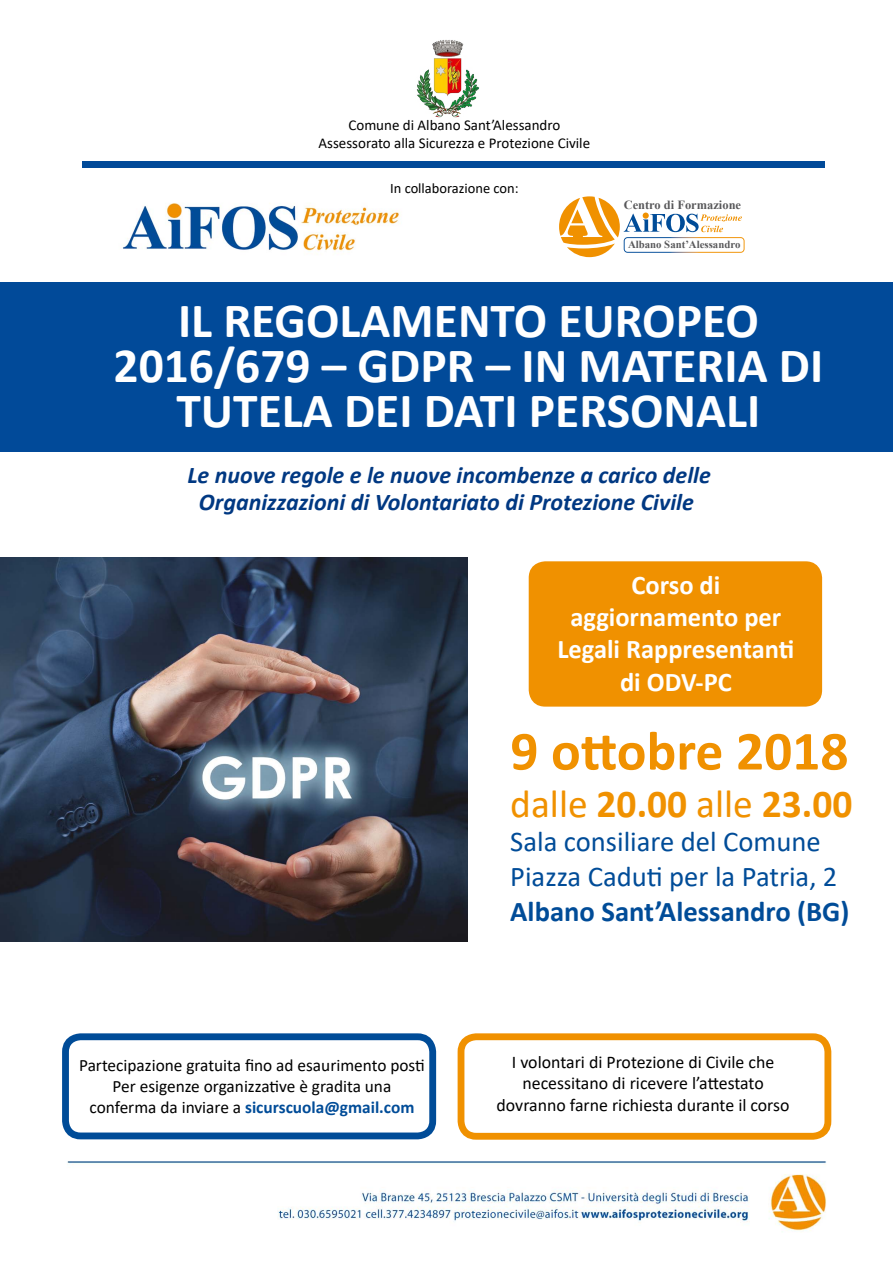
<style>
.page{position:relative;width:893px;height:1263px;background:#fff}
.page>*{position:absolute;margin:0;border:0;box-sizing:border-box;transform-origin:0 0}
.t1{font:700 55.5px "Calibri";color:#f09100}
.t2{font:700 49.5px/45px "Calibri";color:#fff;text-align:center}
.t3{font:700 39.45px "Calibri";color:#f09100}
.t4{font:28.65px/34.3px "Calibri";color:#004c98}
.t5{font:700 28.65px "Calibri";color:#004c98}
.t6{font:700 27px/32.4px "Calibri";color:#fff;text-align:center}
.t7{font:italic 700 24px/27px "Calibri";color:#003882;text-align:center}
.t8{font:17.85px/21.5px "Calibri";color:#000;text-align:center}
.t9{font:17.25px/20.9px "Calibri";color:#000;text-align:center}
.t10{font:15px/18px "Calibri";color:#000;text-align:center}
.t11{font:14.4px "Calibri";color:#000}
.t12{font:700 12.45px "Times New Roman";color:#58585a}
.t13{font:700 10.8px "Times New Roman";color:#58585a}
.s1{font-weight:700;color:#004c98}
.s2{font-weight:400}
</style>
<div class="page">
<div style="left:0;top:283px;width:893px;height:169px;background:#014a99"></div>
<img style="left:67px;top:1161px;width:760px;height:70px">
<div style="left:529px;top:561px;width:293px;height:146px;background:#f09100;border-radius:17px"></div>
<div style="left:82px;top:162px;width:743px;height:6px;background:#014a99"></div>
<div style="left:62px;top:1033px;width:374px;height:106px;border:7px solid #004c98;border-radius:15px"></div>
<img style="left:122px;top:203px;width:277px;height:48px">
<svg style="left:559px;top:196px;width:186px;height:61px"></svg>
<div style="left:458px;top:1033px;width:373px;height:107px;border:7px solid #f09100;border-radius:15px"></div>
<img style="left:0;top:558px;width:468px;height:384px">
<img style="left:416px;top:40px;width:63px;height:78px">
<p class="t10" style="left:319px;top:116px;width:273px">Comune di Albano Sant’Alessandro<br>Assessorato alla Sicurezza e Protezione Civile</p>
<p class="t11" style="left:390px;top:178px;width:130px">In collaborazione con:</p>
<p class="t12" style="left:624px;top:196px;width:119px">Centro di Formazione</p>
<p class="t13" style="left:628px;top:237px;width:114px">Albano Sant’Alessandro</p>
<h2 class="t2" style="left:114px;top:297px;width:711px">IL REGOLAMENTO EUROPEO<br>2016/679 – GDPR – IN MATERIA DI<br>TUTELA DEI DATI PERSONALI</h2>
<h3 class="t7" style="left:187px;top:460px;width:525px">Le nuove regole e le nuove incombenze a carico delle<br>Organizzazioni di Volontariato di Protezione Civile</h3>
<h3 class="t6" style="left:557px;top:568px;width:238px">Corso di aggiornamento per<br>Legali Rappresentanti di ODV-PC</h3>
<p class="t9" style="left:79px;top:1054px;width:347px">Partecipazione gratuita fino ad esaurimento posti<br>Per esigenze organizzative è gradita una conferma da inviare a <span class="s1">sicurscuola@gmail.com</span></p>
<h1 class="t1" style="left:510px;top:712px;width:340px">9 ottobre 2018</h1>
<h3 class="t3" style="left:510px;top:776px;width:344px"><span class="s2">dalle</span> 20.00 <span class="s2">alle</span> 23.00</h3>
<h3 class="t4" style="left:510px;top:824px;width:329px">Sala consiliare del Comune<br>Piazza Caduti per la Patria, 2</h3>
<h3 class="t5" style="left:510px;top:891px;width:341px">Albano Sant’Alessandro (BG)</h3>
<p class="t8" style="left:497px;top:1051px;width:294px">I volontari di Protezione di Civile che necessitano di ricevere l’attestato dovranno farne richiesta durante il corso</p>
</div>
